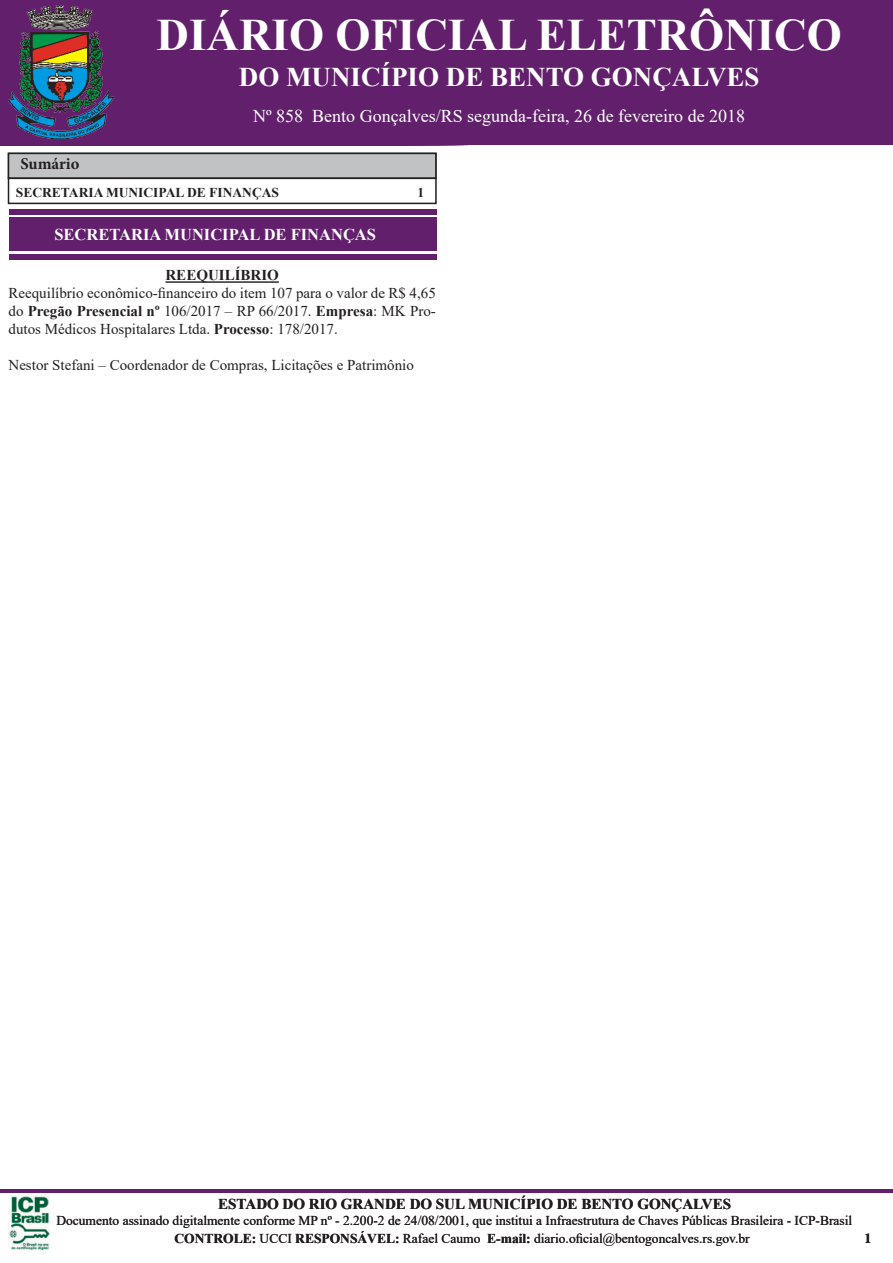
<style>
.page{position:relative;width:893px;height:1263px;background:#fff}
.page>*{position:absolute;margin:0;border:0;box-sizing:border-box;transform-origin:0 0}
.t1{font:700 45px "Times New Roman";color:#fff}
.t2{font:700 27px "Times New Roman";color:#fff}
.t3{font:18px "Times New Roman";color:#fff}
.t4{font:700 16.5px "Times New Roman";color:#fff}
.t5{font:700 16.5px "Minion Pro";color:#231f20}
.t6{font:15px/18px "Times New Roman";color:#231f20;text-align:justify}
.t7{font:700 15px "Times New Roman";color:#231f20}
.t8{font:700 15px "Minion Pro";color:#231f20}
.t9{font:13.5px "Times New Roman";color:#231f20}
.t10{font:700 13.5px "Times New Roman";color:#231f20}
.s1{font-weight:700}
</style>
<div class="page">
<div style="left:9px;top:153px;width:427px;height:25px;background:#c1c2c4"></div>
<div style="left:8px;top:153px;width:429px;height:26px;border:2px solid #231f20"></div>
<div style="left:8px;top:178px;width:429px;height:26px;border:2px solid #231f20"></div>
<div style="left:9px;top:210px;width:427px;height:50px;background:#62206c"></div>
<hr style="left:9px;top:215px;width:428px;height:2px;background:#fff">
<hr style="left:9px;top:251px;width:427px;height:3px;background:#fff">
<hr style="left:165px;top:281px;width:114px;height:2px;background:#231f20">
<svg style="left:0;top:0;width:893px;height:146px;background:#60256c"></svg>
<hr style="left:0;top:1189px;width:893px;height:3px;background:#62206c">
<img style="left:9px;top:1195px;width:41px;height:56px">
<p class="t5" style="left:20px;top:152px;width:61px">Sumário</p>
<h1 class="t1" style="left:157px;top:2px;width:687px">DIÁRIO OFICIAL ELETRÔNICO</h1>
<h2 class="t2" style="left:239px;top:57px;width:522px">DO MUNICÍPIO DE BENTO GONÇALVES</h2>
<p class="t3" style="left:253px;top:103px;width:493px">Nº 858 Bento Gonçalves/RS segunda-feira, 26 de fevereiro de 2018</p>
<p class="t3" style="left:265px;top:103px;width:257px">Nº 473 Bento Gonçalves/RS Q int</p>
<p class="t3" style="left:576px;top:103px;width:19px">10</p>
<p class="t3" style="left:619px;top:103px;width:115px">Agosto de 2016</p>
<p class="t3" style="left:306px;top:103px;width:10px">2</p>
<p class="t3" style="left:501px;top:103px;width:15px">ar</p>
<p class="t10" style="left:16px;top:183px;width:265px">SECRETARIA MUNICIPAL DE FINANÇAS</p>
<p class="t10" style="left:417px;top:183px;width:8px">1</p>
<p class="t4" style="left:54px;top:222px;width:323px">SECRETARIA MUNICIPAL DE FINANÇAS</p>
<p class="t7" style="left:165px;top:265px;width:115px">REEQUILÍBRIO</p>
<p class="t6" style="left:9px;top:284px;width:429px">Reequilíbrio econômico-financeiro do item 107 para o valor de R$ 4,65 do <span class="s1">Pregão Presencial nº</span> 106/2017 – RP 66/2017. <span class="s1">Empresa</span>: MK Pro&shy;dutos Médicos Hospitalares Ltda. <span class="s1">Processo</span>: 178/2017.</p>
<p class="t6" style="left:9px;top:356px;width:407px">Nestor Stefani – Coordenador de Compras, Licitações e Patrimônio</p>
<p class="t7" style="left:218px;top:1193px;width:514px">ESTADO DO RIO GRANDE DO SUL MUNICÍPIO DE BENTO GONÇALVES</p>
<p class="t9" style="left:56px;top:1211px;width:797px">Documento assinado digitalmente conforme MP nº - 2.200-2 de 24/08/2001, que institui a Infraestrutura de Chaves Públicas Brasileira - ICP-Brasil</p>
<p class="t9" style="left:174px;top:1229px;width:577px"><span class="s1">CONTROLE:</span> UCCI <span class="s1">RESPONSÁVEL:</span> Rafael Caumo <span class="s1">E-mail:</span> diario.oficial@bentogoncalves.rs.gov.br</p>
<p class="t8" style="left:864px;top:1227px;width:9px">1</p>
</div>
